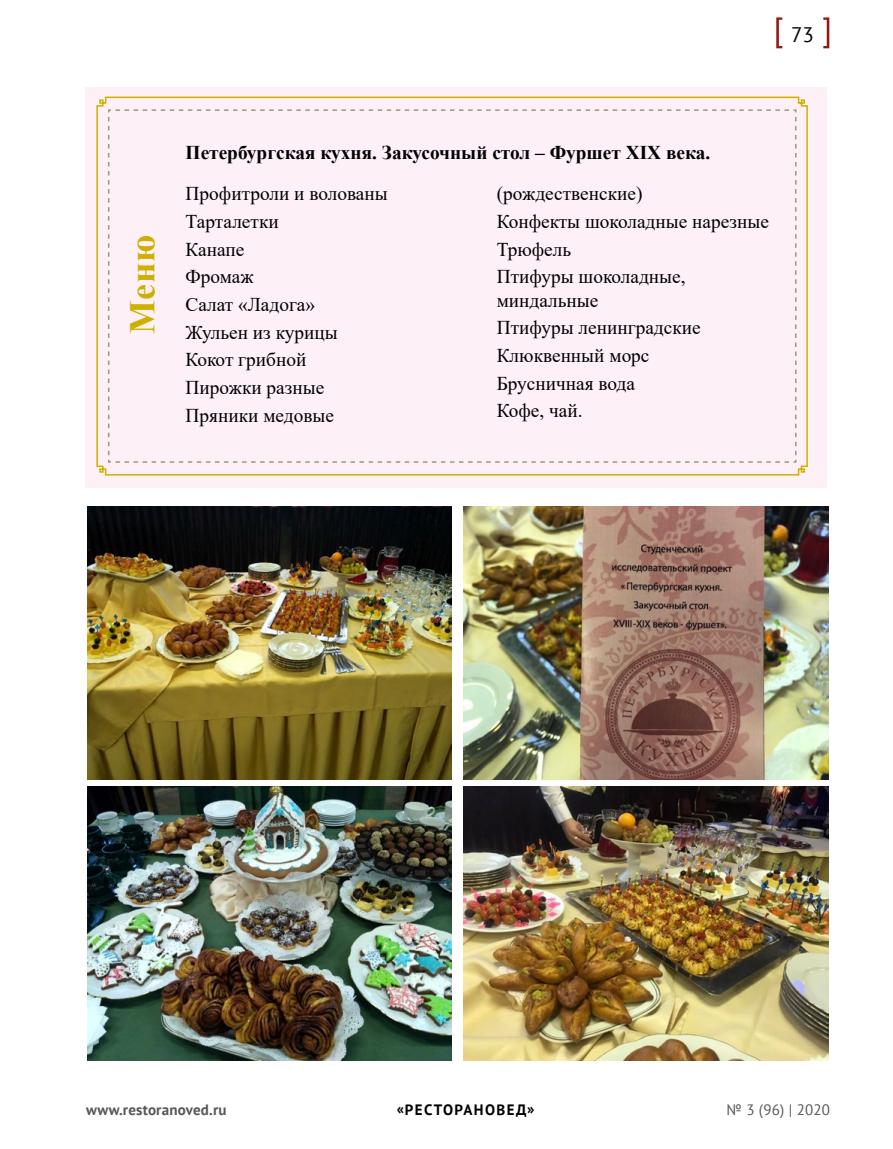
<style>
.page{position:relative;width:893px;height:1149px;background:#fff}
.page>*{position:absolute;margin:0;border:0;box-sizing:border-box;transform-origin:0 0}
.t1{font:700 36.15px "Times New Roman";color:#ceb100}
.t2{font:21px "PT Sans";color:#000}
.t3{font:19.5px/27.6px "Times New Roman";color:#000}
.t4{font:700 19.5px "Times New Roman";color:#000}
.t5{font:700 15px "PT Sans";letter-spacing:.015em;color:#575756}
.t6{font:700 15px "PT Sans";letter-spacing:.095em;color:#000}
.t7{font:15px "PT Sans";letter-spacing:.015em;color:#575756}
</style>
<div class="page">
<svg style="left:776px;top:17px;width:6px;height:31px"></svg>
<svg style="left:823px;top:17px;width:6px;height:31px"></svg>
<div style="left:85px;top:87px;width:741px;height:401px;background:#fdf0f7"></div>
<svg style="left:96px;top:96px;width:712px;height:380px"></svg>
<svg style="left:107px;top:109px;width:690px;height:354px"></svg>
<img style="left:87px;top:506px;width:365px;height:273px">
<img style="left:464px;top:506px;width:364px;height:273px">
<img style="left:87px;top:786px;width:365px;height:274px">
<img style="left:464px;top:786px;width:364px;height:274px">
<p class="t2" style="left:791px;top:21px;width:24px">73</p>
<h1 class="t1" style="left:116px;top:334px;width:101px;rotate:-90deg">Меню</h1>
<p class="t4" style="left:186px;top:138px;width:526px">Петербургская кухня. Закусочный стол – Фуршет XIX века.</p>
<p class="t3" style="left:186px;top:179px;width:204px">Профитроли и волованы<br>Тарталетки<br>Канапе<br>Фромаж<br>Салат «Ладога»<br>Жульен из курицы<br>Кокот грибной<br>Пирожки разные<br>Пряники медовые</p>
<p class="t3" style="left:497px;top:179px;width:274px">(рождественские)<br>Конфекты шоколадные нарезные<br>Трюфель<br>Птифуры шоколадные,</p>
<p class="t3" style="left:497px;top:285px;width:205px">миндальные<br>Птифуры ленинградские<br>Клюквенный морс<br>Брусничная вода<br>Кофе, чай.</p>
<p class="t5" style="left:86px;top:1099px;width:142px">www.restoranoved.ru</p>
<p class="t6" style="left:397px;top:1099px;width:139px">«РЕСТОРАНОВЕД»</p>
<p class="t7" style="left:726px;top:1099px;width:105px">№ 3 (96) | 2020</p>
</div>
